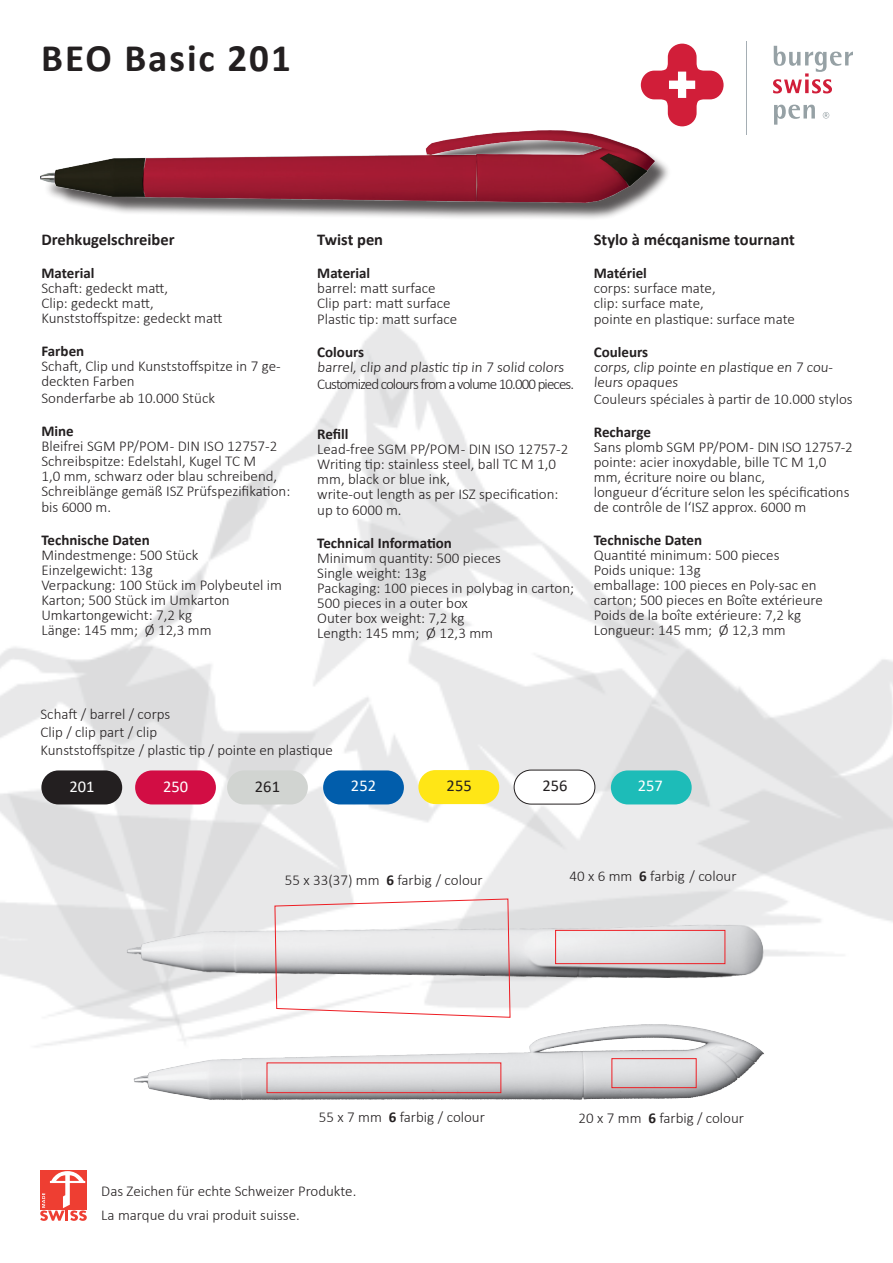
<style>
.page{position:relative;width:893px;height:1263px;background:#fff}
.page>*{position:absolute;margin:0;border:0;box-sizing:border-box;transform-origin:0 0}
.t1{font:700 39px "Calibri";letter-spacing:.05em;color:#231f20}
.t2{font:700 16.5px "Calibri";color:#231f20}
.t3{font:16.5px "Calibri";color:#fff}
.t4{font:16.5px "Calibri";color:#231f20}
.t5{font:300 15px/15px "Calibri";color:#231f20}
.t6{font:700 15px "Calibri";color:#231f20}
.t7{font:300 15px/16.5px "Calibri";letter-spacing:-.06em;color:#231f20}
.s1{font-weight:700}
</style>
<div class="page">
<svg style="left:773px;top:46px;width:80px;height:47px"></svg>
<svg style="left:774px;top:105px;width:41px;height:20px"></svg>
<hr style="left:746px;top:41px;width:1px;height:94px;background:#a5aeb4">
<svg style="left:823px;top:112px;width:6px;height:7px"></svg>
<svg style="left:641px;top:44px;width:83px;height:80px"></svg>
<img style="left:0;top:317px;width:893px;height:730px">
<div style="left:40px;top:1170px;width:47px;height:39px;background:#ee3e32"></div>
<svg style="left:40px;top:1171px;width:47px;height:50px"></svg>
<img style="left:40px;top:110px;width:650px;height:109px">
<div style="left:611px;top:770px;width:81px;height:34px;background:#1dbcb8;border-radius:17px"></div>
<div style="left:418px;top:770px;width:81px;height:34px;background:#ffe616;border-radius:17px"></div>
<div style="left:323px;top:770px;width:81px;height:34px;background:#015dab;border-radius:17px"></div>
<div style="left:227px;top:770px;width:81px;height:34px;background:#d1d4d1;border-radius:17px"></div>
<div style="left:135px;top:770px;width:81px;height:34px;background:#d20d44;border-radius:17px"></div>
<div style="left:41px;top:770px;width:81px;height:34px;background:#231f20;border-radius:17px"></div>
<div style="left:514px;top:770px;width:81px;height:34px;background:#fff;border-radius:17px"></div>
<div style="left:514px;top:770px;width:81px;height:34px;border:1px solid #231f20;border-radius:17px"></div>
<img style="left:92px;top:858px;width:712px;height:178px">
<img style="left:92px;top:991px;width:705px;height:109px">
<svg style="left:274px;top:898px;width:237px;height:120px"></svg>
<div style="left:267px;top:1062px;width:234px;height:31px;border:1px solid #ee1d23"></div>
<div style="left:555px;top:930px;width:170px;height:34px;border:1px solid #ee1d23"></div>
<div style="left:611px;top:1058px;width:86px;height:30px;border:1px solid #ee1d23"></div>
<h1 class="t1" style="left:41px;top:30px;width:251px">BEO Basic 201</h1>
<p class="t2" style="left:41px;top:228px;width:135px">Drehkugelschreiber</p>
<p class="t6" style="left:41px;top:262px;width:55px">Material</p>
<p class="t5" style="left:41px;top:280px;width:183px">Schaft: gedeckt matt,<br>Clip: gedeckt matt,<br>Kunststoffspitze: gedeckt matt</p>
<p class="t6" style="left:41px;top:340px;width:44px">Farben</p>
<p class="t5" style="left:41px;top:358px;width:241px">Schaft, Clip und Kunststoffspitze in 7 ge&shy;deckten Farben</p>
<p class="t5" style="left:41px;top:390px;width:175px">Sonderfarbe ab 10.000 Stück</p>
<p class="t6" style="left:41px;top:420px;width:34px">Mine</p>
<p class="t5" style="left:41px;top:438px;width:250px">Bleifrei SGM PP/POM - DIN ISO 12757-2<br>Schreibspitze: Edelstahl, Kugel TC M<br>1,0 mm, schwarz oder blau schreibend, Schreiblänge gemäß ISZ Prüfspezifikation:</p>
<p class="t5" style="left:41px;top:499px;width:71px">bis 6000 m.</p>
<p class="t6" style="left:41px;top:529px;width:110px">Technische Daten</p>
<p class="t5" style="left:41px;top:547px;width:242px">Mindestmenge: 500 Stück<br>Einzelgewicht: 13g<br>Verpackung: 100 Stück im Polybeutel im<br>Karton; 500 Stück im Umkarton<br>Umkartongewicht: 7,2 kg<br>Länge: 145 mm; Ø 12,3 mm</p>
<p class="t2" style="left:317px;top:228px;width:67px">Twist pen</p>
<p class="t6" style="left:317px;top:262px;width:55px">Material</p>
<p class="t5" style="left:317px;top:280px;width:135px">barrel: matt surface<br>Clip part: matt surface</p>
<p class="t5" style="left:317px;top:312px;width:142px">Plastic tip: matt surface</p>
<p class="t6" style="left:317px;top:342px;width:48px">Colours</p>
<p class="t7" style="left:317px;top:359px;width:258px">barrel, clip and plastic tip in 7 solid colors<br>Customized colours from a volume 10.000 pieces.</p>
<p class="t6" style="left:317px;top:423px;width:33px">Refill</p>
<p class="t5" style="left:317px;top:441px;width:253px">Lead-free SGM PP/POM - DIN ISO 12757-2<br>Writing tip: stainless steel, ball TC M 1,0 mm, black or blue ink,<br>write-out length as per ISZ specification:</p>
<p class="t5" style="left:317px;top:502px;width:86px">up to 6000 m.</p>
<p class="t6" style="left:317px;top:532px;width:136px">Technical Information</p>
<p class="t5" style="left:317px;top:550px;width:258px">Minimum quantity: 500 pieces<br>Single weight: 13g<br>Packaging: 100 pieces in polybag in carton;<br>500 pieces in a outer box<br>Outer box weight: 7,2 kg<br>Length: 145 mm; Ø 12,3 mm</p>
<p class="t2" style="left:594px;top:228px;width:203px">Stylo à mécqanisme tournant</p>
<p class="t6" style="left:594px;top:262px;width:55px">Matériel</p>
<p class="t5" style="left:594px;top:280px;width:123px">corps: surface mate, clip: surface mate,</p>
<p class="t5" style="left:594px;top:312px;width:203px">pointe en plastique: surface mate</p>
<p class="t6" style="left:594px;top:342px;width:56px">Couleurs</p>
<p class="t5" style="left:594px;top:360px;width:242px">corps, clip pointe en plastique en 7 cou&shy;leurs opaques</p>
<p class="t5" style="left:594px;top:391px;width:260px">Couleurs spéciales à partir de 10.000 stylos</p>
<p class="t6" style="left:594px;top:421px;width:59px">Recharge</p>
<p class="t5" style="left:594px;top:439px;width:261px">Sans plomb SGM PP/POM - DIN ISO 12757-2 pointe: acier inoxydable, bille TC M 1,0 mm, écriture noire ou blanc,<br>longueur d‘écriture selon les spécifications de contrôle de l‘ISZ approx. 6000 m</p>
<p class="t6" style="left:594px;top:529px;width:110px">Technische Daten</p>
<p class="t5" style="left:594px;top:547px;width:231px">Quantité minimum: 500 pieces<br>Poids unique: 13g<br>emballage: 100 pieces en Poly-sac en carton; 500 pieces en Boîte extérieure<br>Poids de la boîte extérieure: 7,2 kg<br>Longueur: 145 mm; Ø 12,3 mm</p>
<p class="t5" style="left:40px;top:705px;width:294px;line-height:18px">Schaft / barrel / corps<br>Clip / clip part / clip<br>Kunststoffspitze / plastic tip / pointe en plastique</p>
<p class="t3" style="left:69px;top:775px;width:27px">201</p>
<p class="t3" style="left:163px;top:775px;width:27px">250</p>
<p class="t4" style="left:255px;top:775px;width:27px">261</p>
<p class="t3" style="left:351px;top:774px;width:27px">252</p>
<p class="t4" style="left:447px;top:774px;width:27px">255</p>
<p class="t4" style="left:542px;top:774px;width:27px">256</p>
<p class="t3" style="left:638px;top:774px;width:27px">257</p>
<p class="t5" style="left:285px;top:872px;width:96px">55 x 33(37) mm</p>
<p class="t5" style="left:386px;top:872px;width:98px"><span class="s1">6</span> farbig / colour</p>
<p class="t5" style="left:569px;top:868px;width:169px">40 x 6 mm <span class="s1">6</span> farbig / colour</p>
<p class="t5" style="left:319px;top:1109px;width:64px">55 x 7 mm</p>
<p class="t5" style="left:389px;top:1109px;width:98px"><span class="s1">6</span> farbig / colour</p>
<p class="t5" style="left:579px;top:1111px;width:167px">20 x 7 mm <span class="s1">6</span> farbig / colour</p>
<p class="t5" style="left:101px;top:1179px;width:257px;line-height:24px">Das Zeichen für echte Schweizer Produkte.<br>La marque du vrai produit suisse.</p>
</div>
